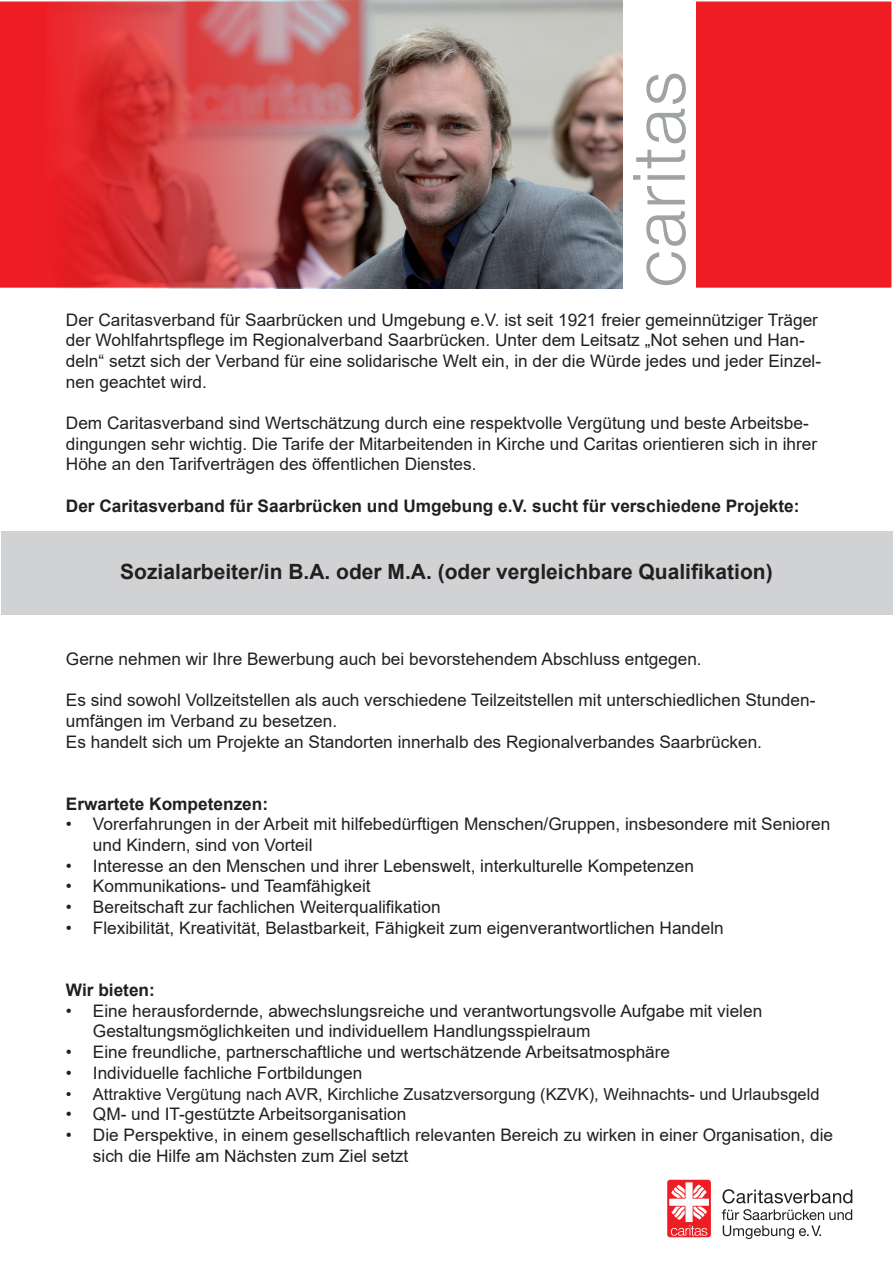
<style>
.page{position:relative;width:893px;height:1263px;background:#fff}
.page>*{position:absolute;margin:0;border:0;box-sizing:border-box;transform-origin:0 0}
.t1{font:700 21px "Arial";color:#231f20}
.t2{font:17.25px/20.7px "Arial";color:#231f20}
.t3{font:700 17.25px "Arial";color:#231f20}
.t4{font:16.5px "Arial";color:#231f20}
</style>
<div class="page">
<div style="left:1px;top:531px;width:892px;height:84px;background:#d1d2d4"></div>
<div style="left:667px;top:1180px;width:44px;height:57px;background:#ee1d23;border-radius:3px"></div>
<svg style="left:669px;top:1182px;width:40px;height:54px"></svg>
<svg style="left:722px;top:1209px;width:130px;height:30px"></svg>
<svg style="left:722px;top:1189px;width:130px;height:14px"></svg>
<div style="left:0;top:1px;width:892px;height:288px;background:#ee1d23"></div>
<img style="left:47px;top:0;width:576px;height:288px">
<div style="left:623px;top:0;width:73px;height:302px;background:#fff"></div>
<svg style="left:646px;top:252px;width:40px;height:33px"></svg>
<svg style="left:646px;top:211px;width:40px;height:35px"></svg>
<svg style="left:647px;top:186px;width:38px;height:18px"></svg>
<svg style="left:633px;top:175px;width:52px;height:5px"></svg>
<svg style="left:636px;top:150px;width:49px;height:18px"></svg>
<svg style="left:646px;top:74px;width:40px;height:69px"></svg>
<p class="t2" style="left:66px;top:309px;width:757px">Der Caritasverband für Saarbrücken und Umgebung e.V. ist seit 1921 freier gemeinnütziger Träger der Wohlfahrtspflege im Regionalverband Saarbrücken. Unter dem Leitsatz „Not sehen und Han&shy;deln“ setzt sich der Verband für eine solidarische Welt ein, in der die Würde jedes und jeder Einzel&shy;nen geachtet wird.</p>
<p class="t2" style="left:66px;top:412px;width:753px">Dem Caritasverband sind Wertschätzung durch eine respektvolle Vergütung und beste Arbeitsbe&shy;dingungen sehr wichtig. Die Tarife der Mitarbeitenden in Kirche und Caritas orientieren sich in ihrer<br>Höhe an den Tarifverträgen des öffentlichen Dienstes.</p>
<p class="t3" style="left:66px;top:494px;width:735px">Der Caritasverband für Saarbrücken und Umgebung e.V. sucht für verschiedene Projekte:</p>
<p class="t1" style="left:120px;top:557px;width:654px">Sozialarbeiter/in B.A. oder M.A. (oder vergleichbare Qualifikation)</p>
<p class="t2" style="left:66px;top:648px;width:637px">Gerne nehmen wir Ihre Bewerbung auch bei bevorstehendem Abschluss entgegen.</p>
<p class="t2" style="left:66px;top:690px;width:751px">Es sind sowohl Vollzeitstellen als auch verschiedene Teilzeitstellen mit unterschiedlichen Stunden&shy;umfängen im Verband zu besetzen.</p>
<p class="t2" style="left:66px;top:731px;width:698px">Es handelt sich um Projekte an Standorten innerhalb des Regionalverbandes Saarbrücken.</p>
<p class="t3" style="left:66px;top:791px;width:204px">Erwartete Kompetenzen:</p>
<p class="t2" style="left:93px;top:814px;width:739px;text-indent:-27px">• Vorerfahrungen in der Arbeit mit hilfebedürftigen Menschen/Gruppen, insbesondere mit Senioren und Kindern, sind von Vorteil</p>
<p class="t2" style="left:66px;top:855px;width:630px">• Interesse an den Menschen und ihrer Lebenswelt, interkulturelle Kompetenzen</p>
<p class="t2" style="left:66px;top:876px;width:306px">• Kommunikations- und Teamfähigkeit</p>
<p class="t2" style="left:66px;top:897px;width:376px">• Bereitschaft zur fachlichen Weiterqualifikation</p>
<p class="t2" style="left:66px;top:917px;width:659px">• Flexibilität, Kreativität, Belastbarkeit, Fähigkeit zum eigenverantwortlichen Handeln</p>
<p class="t3" style="left:66px;top:978px;width:90px">Wir bieten:</p>
<p class="t2" style="left:93px;top:1000px;width:671px;text-indent:-27px">• Eine herausfordernde, abwechslungsreiche und verantwortungsvolle Aufgabe mit vielen<br>Gestaltungsmöglichkeiten und individuellem Handlungsspielraum</p>
<p class="t2" style="left:66px;top:1041px;width:606px">• Eine freundliche, partnerschaftliche und wertschätzende Arbeitsatmosphäre</p>
<p class="t2" style="left:66px;top:1062px;width:298px">• Individuelle fachliche Fortbildungen</p>
<p class="t4" style="left:66px;top:1082px;width:755px">• Attraktive Vergütung nach AVR, Kirchliche Zusatzversorgung (KZVK), Weihnachts- und Urlaubsgeld</p>
<p class="t2" style="left:66px;top:1104px;width:342px">• QM- und IT-gestützte Arbeitsorganisation</p>
<p class="t2" style="left:93px;top:1124px;width:742px;text-indent:-27px">• Die Perspektive, in einem gesellschaftlich relevanten Bereich zu wirken in einer Organisation, die sich die Hilfe am Nächsten zum Ziel setzt</p>
</div>
